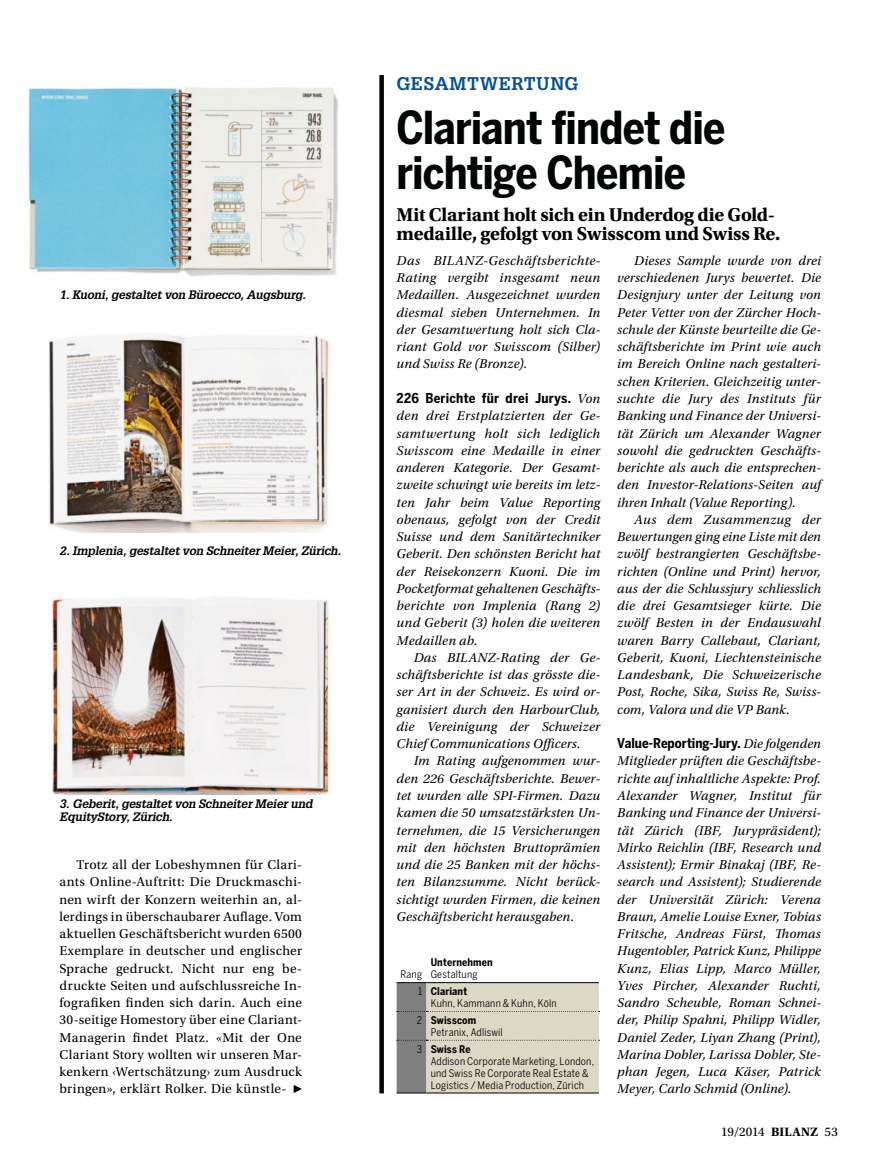
<style>
.page{position:relative;width:872px;height:1170px;background:#fff}
.page>*{position:absolute;margin:0;border:0;box-sizing:border-box;transform-origin:0 0}
.t1{font:700 45px/45px "Benton Sans Cond";letter-spacing:-.02em;color:#000404}
.t2{font:700 19.5px/19.5px "Utopia Std";letter-spacing:-.015em;color:#000}
.t3{font:700 18px "Glypha LT Std";color:#005197}
.t4{font:italic 13.5px/17.2px "Utopia Std";letter-spacing:.015em;color:#000;text-align:justify}
.t5{font:13.5px/17.2px "Utopia Std";letter-spacing:.025em;color:#000;text-align:justify}
.t6{font:700 13.5px "Benton Sans Cond";letter-spacing:.015em;color:#000}
.t7{font:13.2px "Utopia Std";letter-spacing:-.025em;color:#000}
.t8{font:italic 700 12px/13.5px "Glypha LT Std";letter-spacing:-.02em;color:#000}
.t9{font:10.5px/16.8px "Benton Sans Cond";letter-spacing:.02em;color:#000}
.t10{font:700 10.5px "Benton Sans Cond";letter-spacing:.015em;color:#000}
.t11{font:7.5px "Carta Std";color:#000}
.s1{font-family:"Utopia Std";font-weight:400;font-style:italic}
.s2{font-weight:700}
.s3{font-weight:700;font-size:12.75px}
</style>
<div class="page">
<img style="left:48px;top:334px;width:281px;height:198px">
<svg style="left:396px;top:983px;width:203px;height:109px;background:#cec9b9"></svg>
<hr style="left:396px;top:982px;width:30px;height:1px;background:#000">
<hr style="left:426px;top:982px;width:173px;height:1px;background:#000">
<hr style="left:396px;top:1092px;width:30px;height:1px;background:#000">
<hr style="left:426px;top:1092px;width:173px;height:1px;background:#000">
<div style="left:379px;top:75px;width:5px;height:1018px;background:#000404"></div>
<img style="left:27px;top:87px;width:312px;height:190px">
<img style="left:51px;top:597px;width:279px;height:197px">
<p class="t8" style="left:60px;top:288px;width:248px">1. Kuoni, gestaltet von Büroecco, Augsburg.</p>
<p class="t8" style="left:60px;top:544px;width:283px">2. Implenia, gestaltet von Schneiter Meier, Zürich.</p>
<p class="t8" style="left:60px;top:797px;width:255px">3. Geberit, gestaltet von Schneiter Meier und<br>EquityStory, Zürich.</p>
<p class="t5" style="left:60px;top:857px;width:244px;text-indent:17px">Trotz all der Lobeshymnen für Clari&shy;ants Online-Auftritt: Die Druckmaschi&shy;nen wirft der Konzern weiterhin an, al&shy;lerdings in überschaubarer Aulage. Vom aktuellen Geschäftsbericht wurden 6500<br>Exemplare in deutscher und englischer Sprache gedruckt. Nicht nur eng be&shy;druckte Seiten und aufschlussreiche In&shy;fograiken inden sich darin. Auch eine 30-seitige Homestory über eine Clariant-Managerin indet Platz. «Mit der One Clariant Story wollten wir unseren Mar&shy;kenkern ‹Wertschätzung› zum Ausdruck bringen», erklärt Rolker. Die künstle-</p>
<p class="t11" style="left:294px;top:1084px;width:10px">•</p>
<h3 class="t3" style="left:396px;top:73px;width:183px">GESAMTWERTUNG</h3>
<h1 class="t1" style="left:396px;top:106px;width:330px">Clariant indet die richtige Chemie</h1>
<h2 class="t2" style="left:396px;top:206px;width:385px">Mit Clariant holt sich ein Underdog die Gold&shy;medaille, gefolgt von Swisscom und Swiss Re.</h2>
<p class="t4" style="left:396px;top:253px;width:205px">Das BILANZ-Geschäftsberichte-Rating vergibt insgesamt neun Medaillen. Ausgezeichnet wurden diesmal sieben Unternehmen. In der Gesamtwertung holt sich Cla&shy;riant Gold vor Swisscom (Silber) und Swiss Re (Bronze).</p>
<p class="t6" style="left:396px;top:390px;width:205px">226 Berichte für drei Jurys. <span class="s1">Von</span></p>
<p class="t4" style="left:396px;top:408px;width:205px">den drei Erstplatzierten der Ge&shy;samtwertung holt sich lediglich Swisscom eine Medaille in einer anderen Kategorie. Der Gesamt&shy;zweite schwingt wie bereits im letz&shy;ten Jahr beim Value Reporting obenaus, gefolgt von der Credit Suisse und dem Sanitärtechniker Geberit. Den schönsten Bericht hat der Reisekonzern Kuoni. Die im Pocketformat gehaltenen Geschäfts&shy;berichte von Implenia (Rang 2) und Geberit (3) holen die weiteren Medaillen ab.</p>
<p class="t4" style="left:396px;top:649px;width:205px;text-indent:17px">Das BILANZ-Rating der Ge&shy;schäftsberichte ist das grösste die&shy;ser Art in der Schweiz. Es wird or&shy;ganisiert durch den HarbourClub, die Vereinigung der Schweizer Chief Communications Oicers.</p>
<p class="t4" style="left:396px;top:753px;width:205px;text-indent:17px">Im Rating aufgenommen wur&shy;den 226 Geschäftsberichte. Bewer&shy;tet wurden alle SPI-Firmen. Dazu kamen die 50 umsatzstärksten Un&shy;ternehmen, die 15 Versicherungen mit den höchsten Bruttoprämien und die 25 Banken mit der höchs&shy;ten Bilanzsumme. Nicht berück&shy;sichtigt wurden Firmen, die keinen Geschäftsbericht herausgaben.</p>
<p class="t4" style="left:617px;top:253px;width:205px;text-indent:17px">Dieses Sample wurde von drei verschiedenen Jurys bewertet. Die Designjury unter der Leitung von Peter Vetter von der Zürcher Hoch&shy;schule der Künste beurteilte die Ge&shy;schäftsberichte im Print wie auch im Bereich Online nach gestalteri&shy;schen Kriterien. Gleichzeitig unter&shy;suchte die Jury des Instituts für Banking und Finance der Universi&shy;tät Zürich um Alexander Wagner sowohl die gedruckten Geschäfts&shy;berichte als auch die entsprechen&shy;den Investor-Relations-Seiten auf ihren Inhalt (Value Reporting).</p>
<p class="t4" style="left:617px;top:511px;width:205px;text-indent:17px">Aus dem Zusammenzug der Bewertungen ging eine Liste mit den zwölf bestrangierten Geschäftsbe&shy;richten (Online und Print) hervor, aus der die Schlussjury schliesslich die drei Gesamtsieger kürte. Die zwölf Besten in der Endauswahl waren Barry Callebaut, Clariant, Geberit, Kuoni, Liechtensteinische Landesbank, Die Schweizerische Post, Roche, Sika, Swiss Re, Swiss&shy;com, Valora und die VP Bank.</p>
<p class="t6" style="left:617px;top:735px;width:205px">Value-Reporting-Jury. <span class="s1">Die folgenden</span></p>
<p class="t4" style="left:617px;top:753px;width:205px">Mitglieder prüften die Geschäftsbe&shy;richte auf inhaltliche Aspekte: Prof.<br>Alexander Wagner, Institut für Banking und Finance der Universi&shy;tät Zürich (IBF, Jurypräsident); Mirko Reichlin (IBF, Research und Assistent); Ermir Binakaj (IBF, Re&shy;search und Assistent); Studierende der Universität Zürich: Verena Braun, Amelie Louise Exner, Tobias Fritsche, Andreas Fürst, homas Hugentobler, Patrick Kunz, Philippe Kunz, Elias Lipp, Marco Müller, Yves Pircher, Alexander Ruchti, Sandro Scheuble, Roman Schnei&shy;der, Philip Spahni, Philipp Widler, Daniel Zeder, Liyan Zhang (Print), Marina Dobler, Larissa Dobler, Ste&shy;phan Jegen, Luca Käser, Patrick Meyer, Carlo Schmid (Online).</p>
<p class="t10" style="left:431px;top:956px;width:64px">Unternehmen</p>
<p class="t9" style="left:418px;top:966px;width:61px;text-indent:12px">Gestaltung<br>1 <span class="s2">Clariant</span></p>
<p class="t9" style="left:417px;top:995px;width:141px;text-indent:14px">Kuhn, Kammann &amp; Kuhn, Köln<br>2 <span class="s2">Swisscom</span></p>
<p class="t9" style="left:417px;top:1024px;width:87px;text-indent:14px">Petranix, Adliswil<br>3 <span class="s2">Swiss Re</span></p>
<p class="t9" style="left:431px;top:1055px;width:165px;line-height:12px">Addison Corporate Marketing, London, und Swiss Re Corporate Real Estate &amp;<br>Logistics / Media Production, Zürich</p>
<p class="t9" style="left:400px;top:966px;width:23px">Rang</p>
<p class="t7" style="left:721px;top:1126px;width:118px">19/2014 <span class="s3">BILANZ</span> 53</p>
</div>
